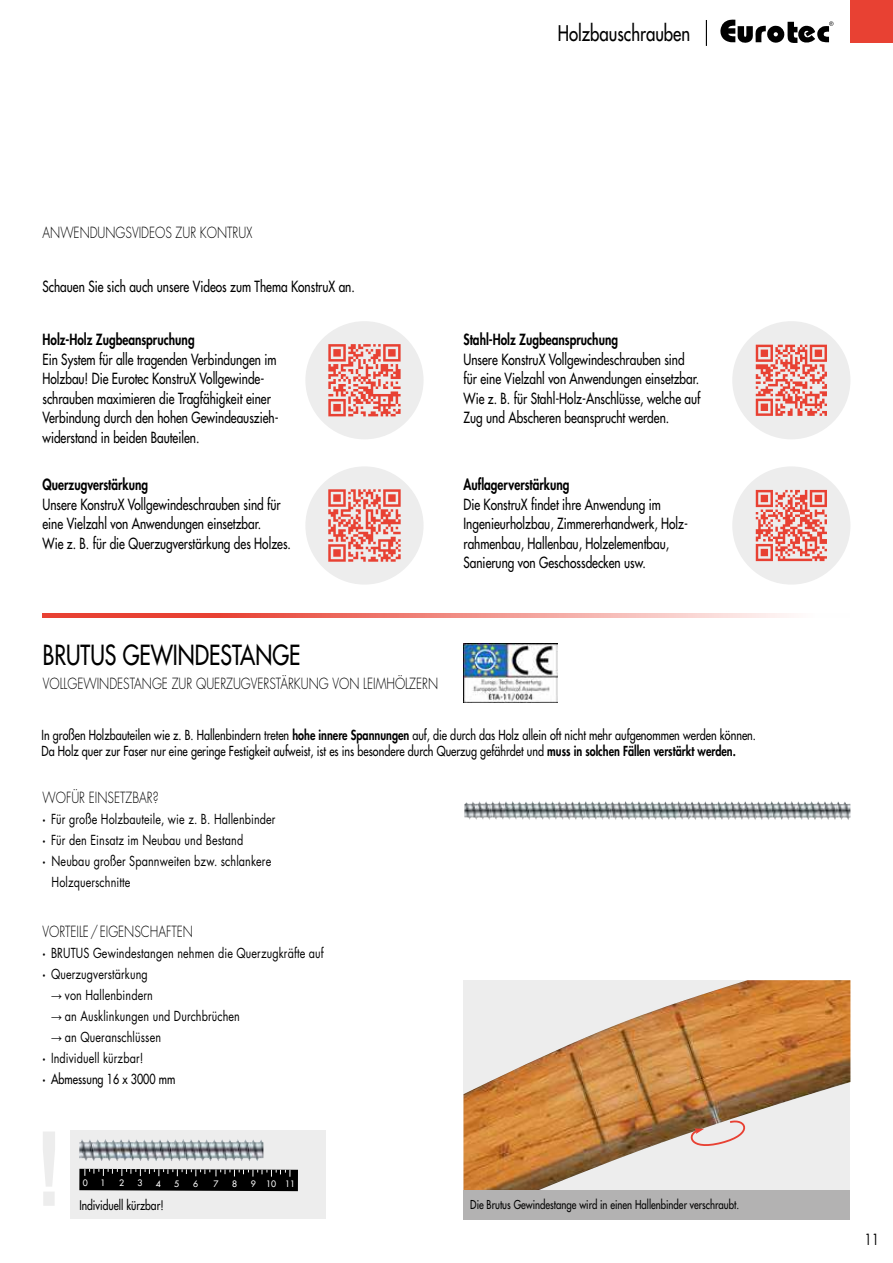
<style>
.page{position:relative;width:893px;height:1263px;background:#fff}
.page>*{position:absolute;margin:0;border:0;box-sizing:border-box;transform-origin:0 0}
.t1{font:500 27px "Futura Std";color:#000;scale:.8 1}
.t2{font:500 21px "Futura Std";color:#000;scale:.8 1}
.t3{font:500 15px/19.5px "Futura Std";color:#000;scale:.79 1}
.t4{font:300 15px "Futura Std";color:#000;scale:.8 1}
.t5{font:800 15px "Futura Std";color:#000;scale:.79 1}
.t6{font:15px "Futura Std";color:#000;scale:.8 1}
.t7{font:13.5px/21px "Futura Std";letter-spacing:.01em;color:#000;scale:.8 1}
.t8{font:500 13.5px/16.5px "Futura Std";color:#000;scale:.8 1}
.t9{font:500 12.9px "Futura Std";color:#000;scale:.8 1}
.t10{font:500 12px "Futura Std";color:#000;scale:.8 1}
.t11{font:500 8.7px "Futura Std";color:#fff}
.s1{font-weight:800}
.s2{font-family:"Arial"}
.s3{font-weight:500}
</style>
<div class="page">
<div style="left:850px;top:0;width:43px;height:43px;background:#e84133"></div>
<svg style="left:720px;top:20px;width:113px;height:23px"></svg>
<svg style="left:706px;top:20px;width:1px;height:26px"></svg>
<div style="left:305px;top:321px;width:119px;height:118px;background:#ededed;border-radius:50%"></div>
<div style="left:305px;top:466px;width:119px;height:119px;background:#ededed;border-radius:50%"></div>
<div style="left:732px;top:321px;width:118px;height:118px;background:#ededed;border-radius:50%"></div>
<div style="left:732px;top:466px;width:118px;height:119px;background:#ededed;border-radius:50%"></div>
<img style="left:464px;top:801px;width:225px;height:19px">
<img style="left:464px;top:643px;width:94px;height:60px">
<img style="left:463px;top:980px;width:387px;height:210px">
<div style="left:463px;top:1190px;width:387px;height:30px;background:#b3b2b2"></div>
<svg style="left:687px;top:1118px;width:70px;height:33px;background:#dac7c1"></svg>
<div style="left:70px;top:1130px;width:256px;height:89px;background:#ededed"></div>
<svg style="left:79px;top:1169px;width:219px;height:22px;background:#111"></svg>
<img style="left:79px;top:1139px;width:157px;height:22px">
<svg style="left:43px;top:1132px;width:12px;height:74px"></svg>
<svg style="left:43px;top:614px;width:746px;height:4px;background:#f0857d"></svg>
<svg style="left:328px;top:344px;width:73px;height:72px"></svg>
<svg style="left:756px;top:345px;width:71px;height:71px"></svg>
<svg style="left:328px;top:489px;width:73px;height:73px"></svg>
<svg style="left:756px;top:490px;width:71px;height:71px"></svg>
<p class="t4" style="left:43px;top:223px;width:264px">ANWENDUNGSVIDEOS ZUR KONTRUX</p>
<p class="t3" style="left:43px;top:277px;width:397px">Schauen Sie sich auch unsere Videos zum Thema KonstruX an.</p>
<p class="t5" style="left:43px;top:330px;width:194px">Holz-Holz Zugbeanspruchung</p>
<p class="t3" style="left:43px;top:349px;width:300px">Ein System für alle tragenden Verbindungen im Holzbau! Die Eurotec KonstruX Vollgewinde&shy;schrauben maximieren die Tragfähigkeit einer Verbindung durch den hohen Gewindeauszieh&shy;widerstand in beiden Bauteilen.</p>
<p class="t5" style="left:43px;top:475px;width:135px">Querzugverstärkung</p>
<p class="t3" style="left:43px;top:495px;width:316px">Unsere KonstruX Vollgewindeschrauben sind für eine Vielzahl von Anwendungen einsetzbar.<br>Wie z. B. für die Querzugverstärkung des Holzes.</p>
<h2 class="t2" style="left:558px;top:20px;width:167px">Holzbauschrauben</h2>
<p class="t5" style="left:463px;top:330px;width:197px">Stahl-Holz Zugbeanspruchung</p>
<p class="t3" style="left:463px;top:349px;width:301px">Unsere KonstruX Vollgewindeschrauben sind für eine Vielzahl von Anwendungen einsetzbar.<br>Wie z. B. für Stahl-Holz-Anschlüsse, welche auf Zug und Abscheren beansprucht werden.</p>
<p class="t5" style="left:463px;top:475px;width:136px">Auflagerverstärkung</p>
<p class="t3" style="left:463px;top:495px;width:286px">Die KonstruX findet ihre Anwendung im Ingenieurholzbau, Zimmererhandwerk, Holz&shy;rahmenbau, Hallenbau, Holzelementbau, Sanierung von Geschossdecken usw.</p>
<h1 class="t1" style="left:43px;top:638px;width:324px">BRUTUS GEWINDESTANGE</h1>
<p class="t4" style="left:43px;top:675px;width:496px">VOLLGEWINDESTANGE ZUR QUERZUGVERSTÄRKUNG VON LEIMHÖLZERN</p>
<p class="t8" style="left:42px;top:726px;width:894px">In großen Holzbauteilen wie z. B. Hallenbindern treten <span class="s1">hohe innere Spannungen</span> auf, die durch das Holz allein oft nicht mehr aufgenommen werden können.<br>Da Holz quer zur Faser nur eine geringe Festigkeit aufweist, ist es ins besondere durch Querzug gefährdet und <span class="s1">muss in solchen Fällen verstärkt werden.</span></p>
<p class="t4" style="left:43px;top:788px;width:147px">WOFÜR EINSETZBAR?</p>
<p class="t7" style="left:43px;top:809px;width:293px"><span class="s1">·</span> Für große Holzbauteile, wie z. B. Hallenbinder</p>
<p class="t7" style="left:43px;top:830px;width:252px"><span class="s1">·</span> Für den Einsatz im Neubau und Bestand</p>
<p class="t7" style="left:43px;top:851px;width:287px"><span class="s1">·</span> Neubau großer Spannweiten bzw. schlankere</p>
<p class="t7" style="left:52px;top:872px;width:100px">Holzquerschnitte</p>
<p class="t4" style="left:43px;top:922px;width:190px">VORTEILE/EIGENSCHAFTEN</p>
<p class="t7" style="left:43px;top:942px;width:353px"><span class="s1">·</span> BRUTUS Gewindestangen nehmen die Querzugkräfte auf <span class="s1">·</span> Querzugverstärkung</p>
<p class="t7" style="left:51px;top:984px;width:129px"><span class="s2">→</span> von Hallenbindern</p>
<p class="t7" style="left:51px;top:1005px;width:238px"><span class="s2">→</span> an Ausklinkungen und Durchbrüchen</p>
<p class="t7" style="left:43px;top:1026px;width:168px;text-indent:9px"><span class="s2">→</span> an Queranschlüssen<br><span class="s1">·</span> Individuell kürzbar!<br><span class="s1">·</span> <span class="s3">Abmessung 16 x 3000 mm</span></p>
<p class="t11" style="left:83px;top:1177px;width:7px">0</p>
<p class="t11" style="left:101px;top:1178px;width:7px">1</p>
<p class="t11" style="left:119px;top:1178px;width:7px">2</p>
<p class="t11" style="left:138px;top:1178px;width:7px">3</p>
<p class="t11" style="left:156px;top:1178px;width:7px">4</p>
<p class="t11" style="left:174px;top:1178px;width:7px">5</p>
<p class="t11" style="left:193px;top:1178px;width:7px">6</p>
<p class="t11" style="left:213px;top:1178px;width:7px">7</p>
<p class="t11" style="left:232px;top:1178px;width:7px">8</p>
<p class="t11" style="left:251px;top:1178px;width:46px">9 10 11</p>
<p class="t9" style="left:79px;top:1197px;width:107px">Individuell kürzbar!</p>
<p class="t10" style="left:470px;top:1197px;width:337px">Die Brutus Gewindestange wird in einen Hallenbinder verschraubt.</p>
<p class="t6" style="left:865px;top:1230px;width:20px">11</p>
</div>
